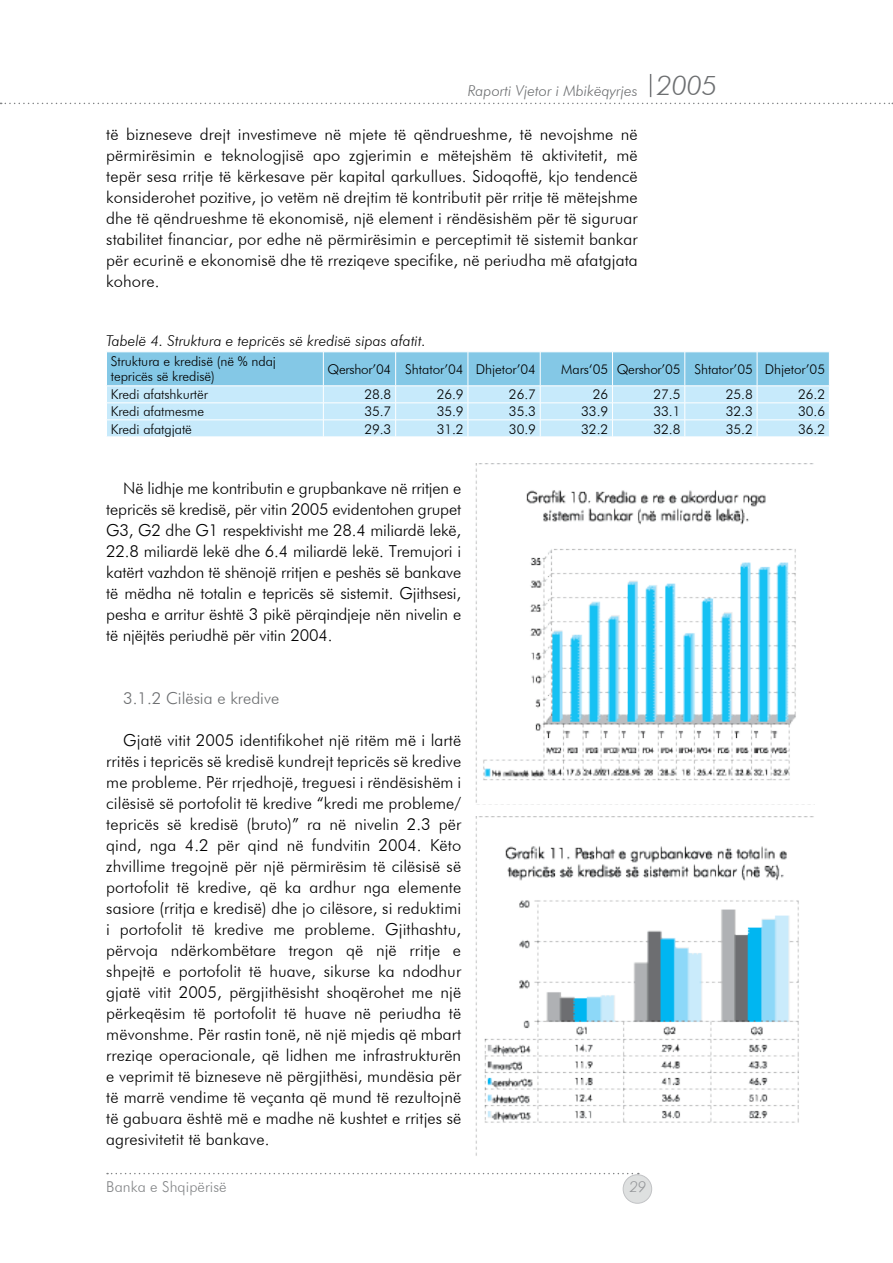
<style>
.page{position:relative;width:893px;height:1263px;background:#fff}
.page>*{position:absolute;margin:0;border:0;box-sizing:border-box;transform-origin:0 0}
.t1{font:300 16.5px/21px "Futura BT";letter-spacing:.005em;color:#000;text-align:justify}
.t2{font:300 16.5px "Futura BT";color:#6d6f71}
.t3{font:italic 300 15px "Futura BT";color:#000}
.t4{font:italic 300 15px "Futura BT";color:#6d6f71}
.t5{font:300 15px "Futura BT";letter-spacing:.005em;color:#848688}
.t6{font:italic 300 15px "Futura BT";color:#939598}
.t7{font:300 13.5px/15px "Futura BT";letter-spacing:-.005em;color:#000}
.s1{font-size:27px}
</style>
<div class="page">
<svg style="left:0;top:103px;width:893px;height:1px"></svg>
<svg style="left:650px;top:74px;width:1px;height:23px"></svg>
<svg style="left:107px;top:1173px;width:532px;height:1px"></svg>
<div style="left:623px;top:1175px;width:29px;height:28px;background:#dee0e0;border-radius:50%"></div>
<div style="left:623px;top:1174px;width:29px;height:29px;border:1px solid #a7a9ac;border-radius:50%"></div>
<svg style="left:106px;top:352px;width:724px;height:85px"></svg>
<img style="left:475px;top:464px;width:338px;height:339px">
<img style="left:475px;top:816px;width:339px;height:340px">
<p class="t4" style="left:468px;top:82px;width:251px">Raporti Vjetor i Mbikëqyrjes <span class="s1">2005</span></p>
<p class="t1" style="left:106px;top:124px;width:533px">të bizneseve drejt investimeve në mjete të qëndrueshme, të nevojshme në përmirësimin e teknologjisë apo zgjerimin e mëtejshëm të aktivitetit, më tepër sesa rritje të kërkesave për kapital qarkullues. Sidoqoftë, kjo tendencë konsiderohet pozitive, jo vetëm në drejtim të kontributit për rritje të mëtejshme dhe të qëndrueshme të ekonomisë, një element i rëndësishëm për të siguruar stabilitet financiar, por edhe në përmirësimin e perceptimit të sistemit bankar për ecurinë e ekonomisë dhe të rreziqeve specifike, në periudha më afatgjata kohore.</p>
<p class="t3" style="left:106px;top:331px;width:321px">Tabelë 4. Struktura e tepricës së kredisë sipas afatit.</p>
<p class="t7" style="left:111px;top:354px;width:167px">Struktura e kredisë (në % ndaj tepricës së kredisë)</p>
<p class="t7" style="left:328px;top:362px;width:210px">Qershor’04 Shtator’04 Dhjetor’04</p>
<p class="t7" style="left:561px;top:362px;width:265px">Mars‘05 Qershor’05 Shtator’05 Dhjetor’05</p>
<p class="t7" style="left:111px;top:387px;width:99px">Kredi afatshkurtër</p>
<p class="t7" style="left:364px;top:387px;width:29px">28.8</p>
<p class="t7" style="left:437px;top:387px;width:29px">26.9</p>
<p class="t7" style="left:509px;top:387px;width:29px">26.7</p>
<p class="t7" style="left:593px;top:387px;width:17px">26</p>
<p class="t7" style="left:653px;top:387px;width:29px">27.5</p>
<p class="t7" style="left:726px;top:387px;width:29px">25.8</p>
<p class="t7" style="left:798px;top:387px;width:29px">26.2</p>
<p class="t7" style="left:111px;top:404px;width:95px">Kredi afatmesme</p>
<p class="t7" style="left:364px;top:404px;width:29px">35.7</p>
<p class="t7" style="left:437px;top:404px;width:29px">35.9</p>
<p class="t7" style="left:509px;top:404px;width:29px">35.3</p>
<p class="t7" style="left:581px;top:404px;width:29px">33.9</p>
<p class="t7" style="left:653px;top:404px;width:29px">33.1</p>
<p class="t7" style="left:726px;top:404px;width:29px">32.3</p>
<p class="t7" style="left:798px;top:404px;width:29px">30.6</p>
<p class="t7" style="left:111px;top:421px;width:83px">Kredi afatgjatë</p>
<p class="t7" style="left:364px;top:421px;width:29px">29.3</p>
<p class="t7" style="left:437px;top:421px;width:29px">31.2</p>
<p class="t7" style="left:509px;top:421px;width:29px">30.9</p>
<p class="t7" style="left:581px;top:421px;width:29px">32.2</p>
<p class="t7" style="left:653px;top:421px;width:29px">32.8</p>
<p class="t7" style="left:726px;top:421px;width:29px">35.2</p>
<p class="t7" style="left:798px;top:421px;width:29px">36.2</p>
<p class="t1" style="left:106px;top:478px;width:356px;text-indent:17px">Në lidhje me kontributin e grupbankave në rritjen e tepricës së kredisë, për vitin 2005 evidentohen grupet G3, G2 dhe G1 respektivisht me 28.4 miliardë lekë, 22.8 miliardë lekë dhe 6.4 miliardë lekë. Tremujori i katërt vazhdon të shënojë rritjen e peshës së bankave të mëdha në totalin e tepricës së sistemit. Gjithsesi, pesha e arritur është 3 pikë përqindjeje nën nivelin e të njëjtës periudhë për vitin 2004.</p>
<p class="t2" style="left:123px;top:688px;width:158px">3.1.2 Cilësia e kredive</p>
<p class="t1" style="left:106px;top:730px;width:356px;text-indent:17px">Gjatë vitit 2005 identifikohet një ritëm më i lartë rritës i tepricës së kredisë kundrejt tepricës së kredive me probleme. Për rrjedhojë, treguesi i rëndësishëm i cilësisë së portofolit të kredive “kredi me probleme/ tepricës së kredisë (bruto)” ra në nivelin 2.3 për qind, nga 4.2 për qind në fundvitin 2004. Këto zhvillime tregojnë për një përmirësim të cilësisë së portofolit të kredive, që ka ardhur nga elemente sasiore (rritja e kredisë) dhe jo cilësore, si reduktimi i portofolit të kredive me probleme. Gjithashtu, përvoja ndërkombëtare tregon që një rritje e shpejtë e portofolit të huave, sikurse ka ndodhur gjatë vitit 2005, përgjithësisht shoqërohet me një përkeqësim të portofolit të huave në periudha të mëvonshme. Për rastin tonë, në një mjedis që mbart rreziqe operacionale, që lidhen me infrastrukturën e veprimit të bizneseve në përgjithësi, mundësia për të marrë vendime të veçanta që mund të rezultojnë të gabuara është më e madhe në kushtet e rritjes së agresivitetit të bankave.</p>
<p class="t5" style="left:106px;top:1177px;width:122px">Banka e Shqipërisë</p>
<p class="t6" style="left:629px;top:1177px;width:18px">29</p>
</div>
